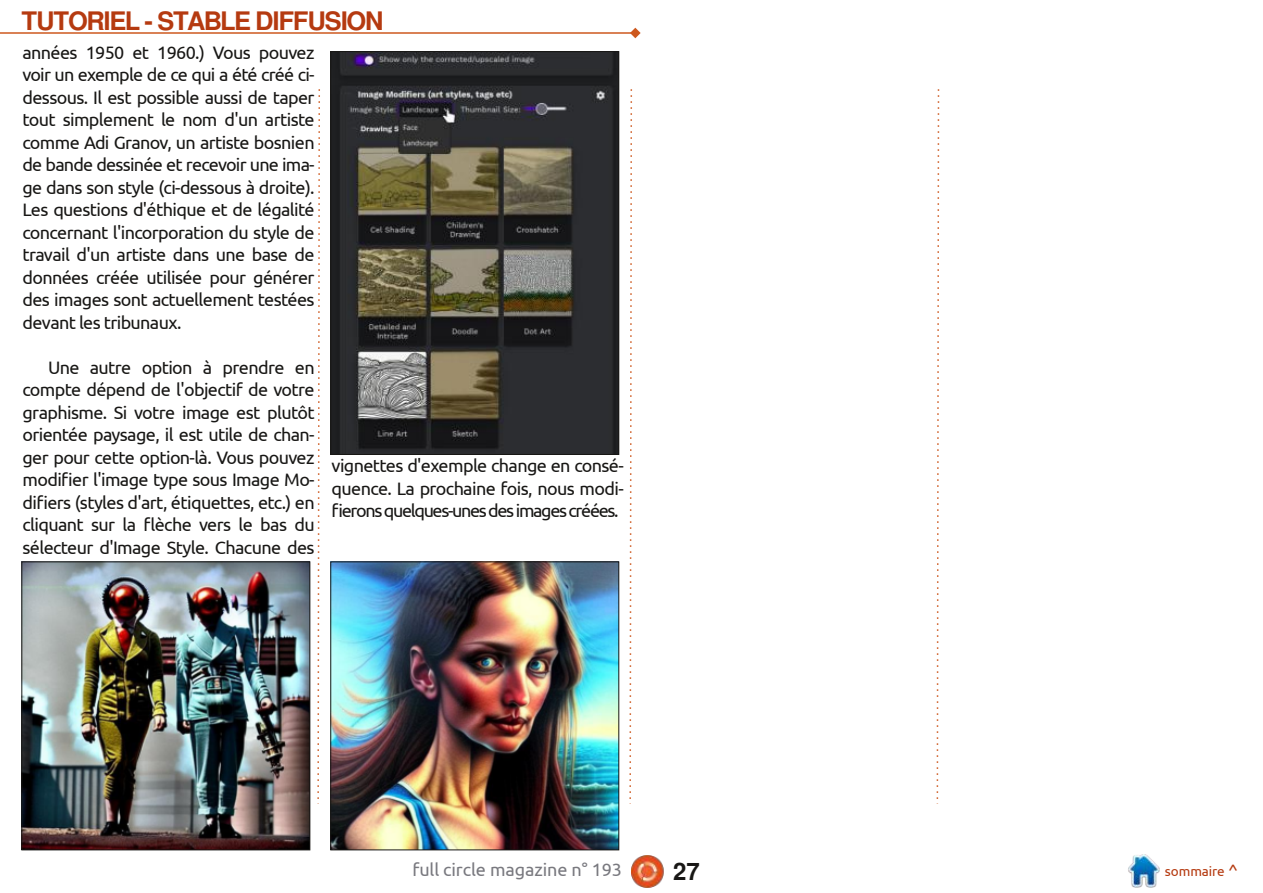
<style>
.page{position:relative;width:1263px;height:893px;background:#fff}
.page>*{position:absolute;margin:0;border:0;box-sizing:border-box;transform-origin:0 0}
.t1{font:700 25.5px "Free Sans";letter-spacing:-.065em;color:#b53a10}
.t2{font:700 24px "Free Sans";color:#181715}
.t3{font:18px/22.5px "Ubuntu";letter-spacing:-.035em;color:#181715;text-align:justify}
.t4{font:18px "Ubuntu";letter-spacing:-.005em;color:#79797f}
.t5{font:13.5px "Ubuntu";letter-spacing:-.005em;color:#b53a10}
.s1{font-size:16.5px}
</style>
<div class="page">
<img style="left:631px;top:855px;width:33px;height:33px">
<img style="left:1128px;top:855px;width:32px;height:32px">
<hr style="left:0;top:32px;width:635px;height:2px;background:#cd581e">
<svg style="left:630px;top:28px;width:11px;height:10px"></svg>
<svg style="left:629px;top:89px;width:4px;height:715px"></svg>
<svg style="left:317px;top:89px;width:3px;height:715px"></svg>
<svg style="left:936px;top:89px;width:4px;height:715px"></svg>
<img style="left:24px;top:564px;width:284px;height:284px">
<div style="left:22px;top:562px;width:288px;height:288px;border:1px solid #181715"></div>
<img style="left:333px;top:564px;width:284px;height:284px">
<div style="left:331px;top:562px;width:288px;height:288px;border:1px solid #181715"></div>
<img style="left:333px;top:54px;width:284px;height:398px">
<div style="left:331px;top:52px;width:288px;height:402px;border:1px solid #181715"></div>
<h1 class="t1" style="left:21px;top:7px;width:364px">TUTORIEL - STABLE DIFFUSION</h1>
<p class="t3" style="left:22px;top:41px;width:294px">années 1950 et 1960.) Vous pouvez voir un exemple de ce qui a été créé ci&shy;dessous. Il est possible aussi de taper tout simplement le nom d'un artiste comme Adi Granov, un artiste bosnien de bande dessinée et recevoir une ima&shy;ge dans son style (ci-dessous à droite).<br>Les questions d'éthique et de légalité concernant l'incorporation du style de travail d'un artiste dans une base de données créée utilisée pour générer des images sont actuellement testées devant les tribunaux.</p>
<p class="t3" style="left:22px;top:356px;width:294px;text-indent:26px">Une autre option à prendre en compte dépend de l'objectif de votre graphisme. Si votre image est plutôt orientée paysage, il est utile de chan&shy;ger pour cette option-là. Vous pouvez modifier l'image type sous Image Mo&shy;difiers (styles d'art, étiquettes, etc.) en cliquant sur la flèche vers le bas du sélecteur d'Image Style. Chacune des</p>
<p class="t3" style="left:332px;top:454px;width:294px">vignettes d'exemple change en consé&shy;quence. La prochaine fois, nous modi&shy;fieronsquelques-unesdesimagescréées.</p>
<p class="t4" style="left:412px;top:859px;width:211px">full circle magazine n° 193</p>
<h2 class="t2" style="left:673px;top:858px;width:28px">27</h2>
<p class="t5" style="left:1165px;top:863px;width:74px">sommaire <span class="s1">^</span></p>
</div>
